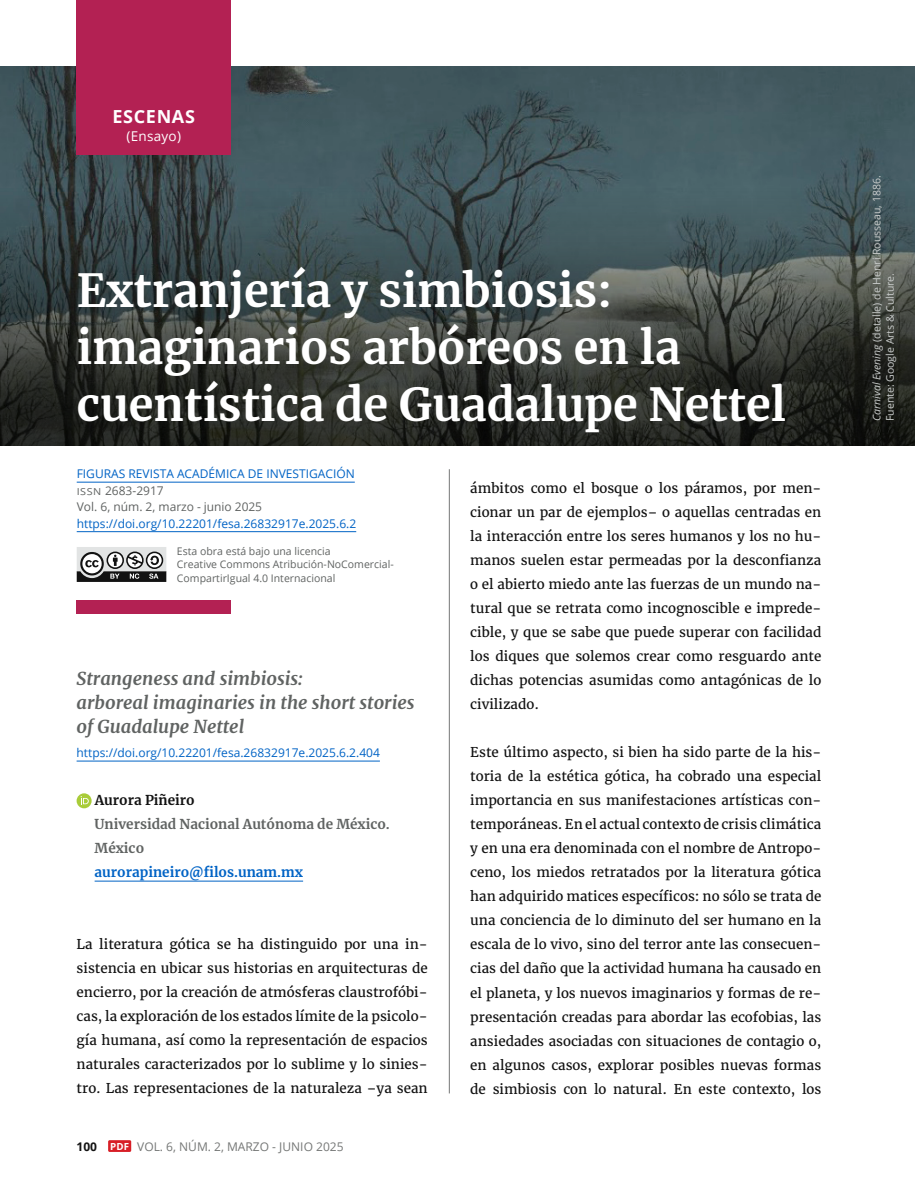
<style>
.page{position:relative;width:915px;height:1191px;background:#fff}
.page>*{position:absolute;margin:0;border:0;box-sizing:border-box;transform-origin:0 0}
.t1{font:700 45px/57px "Merriweather";color:#fff}
.t2{font:italic 700 18px/24px "Merriweather";color:#606362}
.t3{font:700 18px "Open Sans";letter-spacing:.035em;color:#fff}
.t4{font:13.5px/24px "Merriweather";color:#121212;text-align:justify}
.t5{font:700 13.5px/24px "Merriweather";color:#606362}
.t6{font:700 13.5px "Merriweather";color:#0063c5}
.t7{font:700 13.5px "Merriweather";color:#121212}
.t8{font:13.5px "Open Sans";letter-spacing:.02em;color:#fff}
.t9{font:12px/16.5px "Open Sans";color:#0063c5}
.t10{font:12px "Open Sans";color:#757776}
.t11{font:10.5px/13.5px "Open Sans";color:#606362}
.t12{font:10.5px/13.5px "Open Sans";color:#c9cccb}
.s1{font-size:9.6px;color:#606362}
.s2{color:#606362}
.s3{font-weight:700;color:#121212}
.s4{font-weight:700;font-size:9.75px;color:#fff}
.s5{font-style:italic}
</style>
<div class="page">
<hr style="left:77px;top:482px;width:277px;height:1px;background:#0063c5">
<hr style="left:77px;top:531px;width:279px;height:1px;background:#0063c5">
<div style="left:77px;top:571px;width:89px;height:11px;background:#121212"></div>
<svg style="left:77px;top:547px;width:89px;height:32px"></svg>
<div style="left:77px;top:600px;width:154px;height:13px;background:#b32153"></div>
<img style="left:0;top:67px;width:914px;height:98px">
<svg style="left:0;top:165px;width:914px;height:52px;background:#42565c"></svg>
<svg style="left:0;top:217px;width:914px;height:228px;background:#363d3b"></svg>
<hr style="left:77px;top:760px;width:303px;height:1px;background:#0063c5">
<hr style="left:95px;top:880px;width:208px;height:1px;background:#0063c5">
<svg style="left:77px;top:793px;width:15px;height:15px"></svg>
<svg style="left:81px;top:796px;width:8px;height:8px"></svg>
<div style="left:77px;top:0;width:154px;height:154px;background:#b32153"></div>
<hr style="left:449px;top:469px;width:1px;height:624px;background:#757776">
<div style="left:108px;top:1140px;width:23px;height:12px;background:#d81f27;border-radius:2px"></div>
<h2 class="t3" style="left:112px;top:104px;width:84px">ESCENAS</h2>
<p class="t8" style="left:126px;top:127px;width:56px">(Ensayo)</p>
<h1 class="t1" style="left:77px;top:261px;width:710px">Extranjería y simbiosis: imaginarios arbóreos en la cuentística de Guadalupe Nettel</h1>
<p class="t9" style="left:77px;top:465px;width:279px">FIGURAS REVISTA ACADÉMICA DE INVESTIGACIÓN<br><span class="s1">ISSN</span> <span class="s2">2683-2917<br>Vol. 6, núm. 2, marzo - junio 2025</span></p>
<p class="t9" style="left:77px;top:515px;width:281px">https://doi.org/10.22201/fesa.26832917e.2025.6.2</p>
<p class="t11" style="left:177px;top:544px;width:218px">Esta obra está bajo una licencia<br>Creative Commons Atribución-NoComercial-<br>CompartirIgual 4.0 Internacional</p>
<h2 class="t2" style="left:77px;top:666px;width:339px">Strangeness and simbiosis:<br>arboreal imaginaries in the short stories of Guadalupe Nettel</h2>
<p class="t9" style="left:77px;top:744px;width:305px">https://doi.org/10.22201/fesa.26832917e.2025.6.2.404</p>
<p class="t7" style="left:95px;top:791px;width:101px">Aurora Piñeiro</p>
<p class="t5" style="left:95px;top:812px;width:296px">Universidad Nacional Autónoma de México.<br>México</p>
<p class="t6" style="left:95px;top:863px;width:210px">aurorapineiro@filos.unam.mx</p>
<p class="t4" style="left:77px;top:932px;width:352px">La literatura gótica se ha distinguido por una in&shy;sistencia en ubicar sus historias en arquitecturas de encierro, por la creación de atmósferas claustrofóbi&shy;cas, la exploración de los estados límite de la psicolo&shy;gía humana, así como la representación de espacios naturales caracterizados por lo sublime y lo sinies&shy;tro. Las representaciones de la naturaleza –ya sean</p>
<p class="t10" style="left:77px;top:1138px;width:268px"><span class="s3">100</span> <span class="s4">PDF</span> VOL. 6, NÚM. 2, MARZO - JUNIO 2025</p>
<p class="t4" style="left:470px;top:476px;width:352px">ámbitos como el bosque o los páramos, por men&shy;cionar un par de ejemplos– o aquellas centradas en la interacción entre los seres humanos y los no hu&shy;manos suelen estar permeadas por la desconfianza o el abierto miedo ante las fuerzas de un mundo na&shy;tural que se retrata como incognoscible e imprede&shy;cible, y que se sabe que puede superar con facilidad los diques que solemos crear como resguardo ante dichas potencias asumidas como antagónicas de lo civilizado.</p>
<p class="t4" style="left:470px;top:740px;width:352px">Este último aspecto, si bien ha sido parte de la his&shy;toria de la estética gótica, ha cobrado una especial importancia en sus manifestaciones artísticas con&shy;temporáneas. En el actual contexto de crisis climática y en una era denominada con el nombre de Antropo&shy;ceno, los miedos retratados por la literatura gótica han adquirido matices específicos: no sólo se trata de una conciencia de lo diminuto del ser humano en la escala de lo vivo, sino del terror ante las consecuen&shy;cias del daño que la actividad humana ha causado en el planeta, y los nuevos imaginarios y formas de re&shy;presentación creadas para abordar las ecofobias, las ansiedades asociadas con situaciones de contagio o, en algunos casos, explorar posibles nuevas formas de simbiosis con lo natural. En este contexto, los</p>
<p class="t12" style="left:869px;top:421px;width:247px;rotate:-90deg"><span class="s5">Carnival Evening</span> (detalle) de Henri Rousseau, 1886.<br>Fuente: Google Arts &amp; Culture.</p>
</div>
